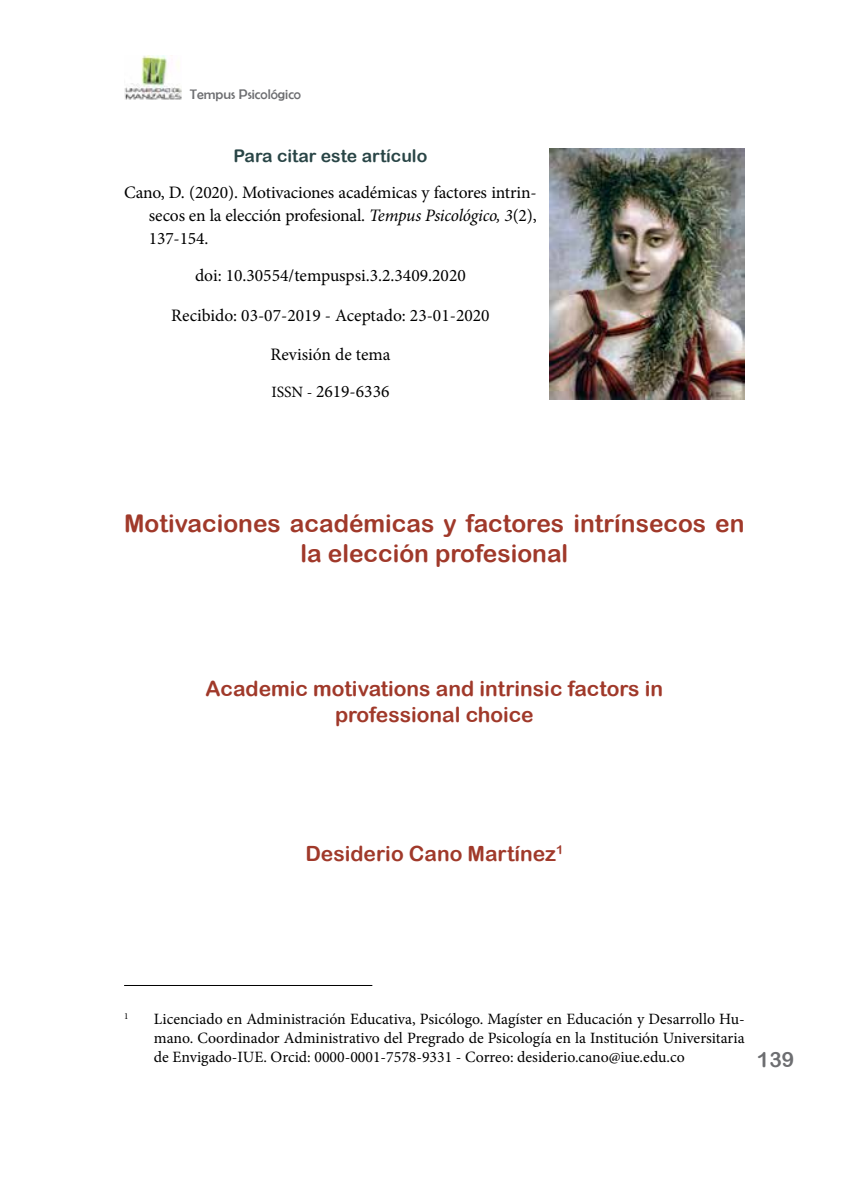
<style>
.page{position:relative;width:844px;height:1191px;background:#fff}
.page>*{position:absolute;margin:0;border:0;box-sizing:border-box;transform-origin:0 0}
.t1{font:24.5px/29.4px "Arial Rounded MT Bold";color:#a0392a;text-align:center}
.t2{font:21px/25.2px "Arial Rounded MT Bold";color:#a0392a;text-align:center}
.t3{font:21px "Arial Rounded MT Bold";color:#6d6e71}
.t4{font:17.5px/22.8px "Minion Pro";letter-spacing:-.005em;color:#000}
.t5{font:17.5px "Arial Rounded MT Bold";color:#294546}
.t6{font:15.75px/19.2px "Minion Pro";color:#000;text-align:justify}
.t7{font:14px "Berlin Sans FB";color:#6d6e71}
.t8{font:9.1px "Minion Pro";color:#000}
.s1{font-style:italic}
.s2{font-size:15.75px}
</style>
<div class="page">
<img style="left:124px;top:55px;width:57px;height:45px">
<hr style="left:124px;top:985px;width:248px;height:1px;background:#000">
<img style="left:549px;top:149px;width:195px;height:250px">
<p class="t7" style="left:190px;top:87px;width:113px">Tempus Psicológico</p>
<p class="t5" style="left:233px;top:145px;width:195px">Para citar este artículo</p>
<p class="t4" style="left:149px;top:181px;width:389px;text-align:justify;text-indent:-25px">Cano, D. (2020). Motivaciones académicas y factores intrin&shy;secos en la elección profesional. <span class="s1">Tempus Psicológico, 3</span>(2), 137-154.</p>
<p class="t4" style="left:195px;top:264px;width:272px">doi: 10.30554/tempuspsi.3.2.3409.2020</p>
<p class="t4" style="left:171px;top:304px;width:320px">Recibido: 03-07-2019 - Aceptado: 23-01-2020</p>
<p class="t4" style="left:270px;top:336px;width:121px;line-height:37.1px">Revisión de tema<br><span class="s2">ISSN -</span> 2619-6336</p>
<h1 class="t1" style="left:124px;top:508px;width:622px">Motivaciones académicas y factores intrínsecos en la elección profesional</h1>
<h2 class="t2" style="left:205px;top:676px;width:459px">Academic motivations and intrinsic factors in professional choice</h2>
<h2 class="t2" style="left:305px;top:840px;width:259px">Desiderio Cano Martínez<sup>1</sup></h2>
<p class="t8" style="left:124px;top:1009px;width:6px">1</p>
<p class="t6" style="left:154px;top:1009px;width:592px">Licenciado en Administración Educativa, Psicólogo. Magíster en Educación y Desarrollo Hu&shy;mano. Coordinador Administrativo del Pregrado de Psicología en la Institución Universitaria de Envigado-IUE. Orcid: 0000-0001-7578-9331 - Correo: desiderio.cano@iue.edu.co</p>
<h2 class="t3" style="left:756px;top:1047px;width:39px">139</h2>
</div>
